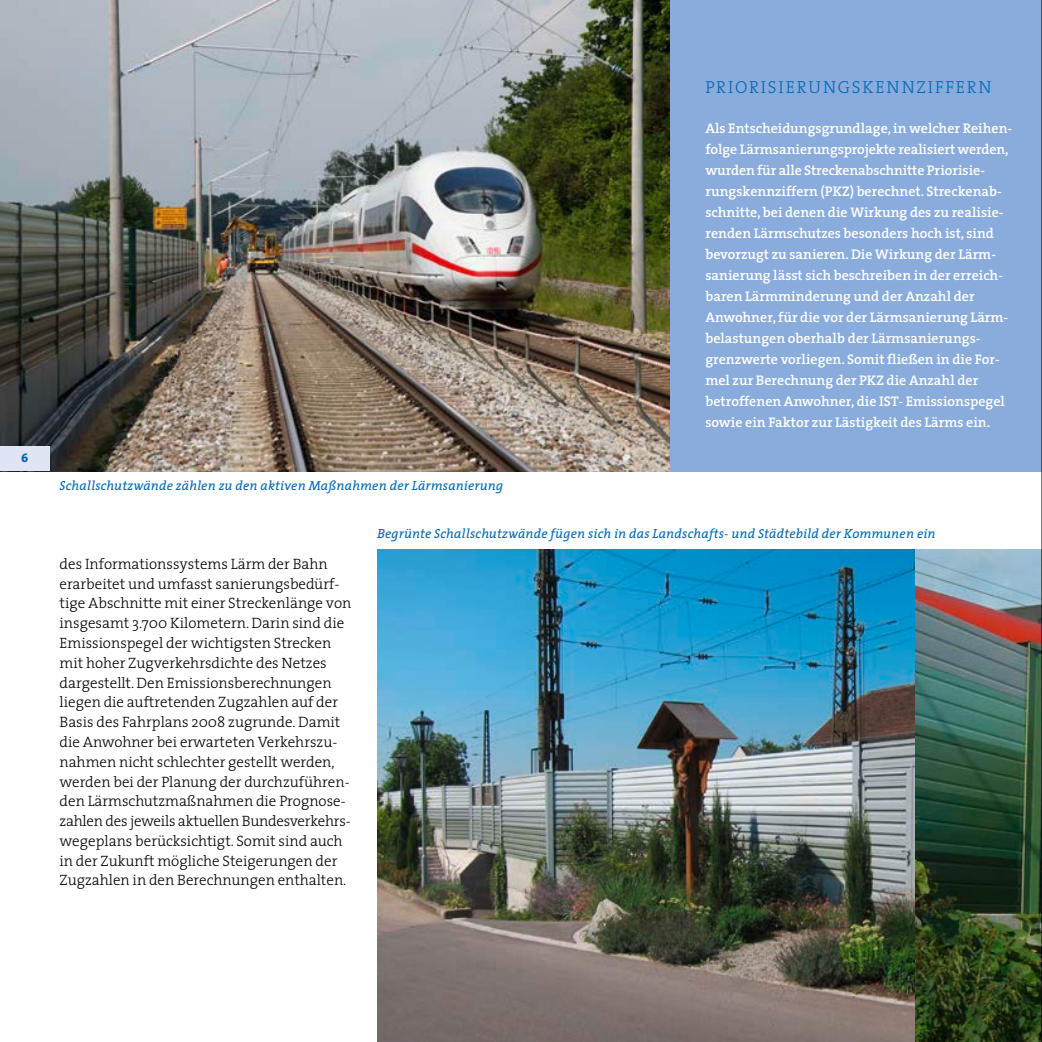
<style>
.page{position:relative;width:1042px;height:1042px;background:#fff}
.page>*{position:absolute;margin:0;border:0;box-sizing:border-box;transform-origin:0 0}
._01_text{font:300 17.5px "The Serif";letter-spacing:.1em;color:#0068b3}
._01_text-2{font:300 15.05px/19.8px "The Serif";color:#000}
._01_text-3{font:600 14px/21px "The Serif";color:#fff}
._01_bu{font:italic 13.12px "The Serif";letter-spacing:.015em;color:#0068b3}
.t1{font:800 12.25px "The Serif";color:#0068b3}
</style>
<div class="page">
<div style="left:670px;top:0;width:372px;height:471px;background:#8aacdc"></div>
<img style="left:377px;top:549px;width:664px;height:493px">
<img style="left:0;top:0;width:670px;height:471px">
<div style="left:0;top:446px;width:50px;height:25px;background:#dee5f5"></div>
<hr style="left:1041px;top:0;width:1px;height:1042px;background:#000">
<p class="t1" style="left:21px;top:447px;width:9px">6</p>
<p class="_01_bu" style="left:60px;top:474px;width:445px">Schallschutzwände zählen zu den aktiven Maßnahmen der Lärmsanierung</p>
<p class="_01_text" style="left:705px;top:72px;width:288px">PRIORISIERUNGSKENNZIFFERN</p>
<p class="_01_text-3" style="left:705px;top:118px;width:308px">Als Entscheidungsgrundlage, in welcher Reihen&shy;folge Lärmsanierungsprojekte realisiert werden, wurden für alle Streckenabschnitte Priorisie&shy;rungskennziffern (PKZ) berechnet. Streckenab&shy;schnitte, bei denen die Wirkung des zu realisie&shy;renden Lärmschutzes besonders hoch ist, sind bevorzugt zu sanieren. Die Wirkung der Lärm&shy;sanierung lässt sich beschreiben in der erreich&shy;baren Lärmminderung und der Anzahl der Anwohner, für die vor der Lärmsanierung Lärm&shy;belastungen oberhalb der Lärmsanierungs&shy;grenzwerte vorliegen. Somit fließen in die For&shy;mel zur Berechnung der PKZ die Anzahl der betroffenen Anwohner, die IST- Emissionspegel sowie ein Faktor zur Lästigkeit des Lärms ein.</p>
<p class="_01_text-2" style="left:60px;top:553px;width:293px">des Informationssystems Lärm der Bahn erarbeitet und umfasst sanierungsbedürf&shy;tige Abschnitte mit einer Streckenlänge von insgesamt 3.700 Kilometern. Darin sind die Emissionspegel der wichtigsten Strecken mit hoher Zugverkehrsdichte des Netzes dargestellt. Den Emissionsberechnungen liegen die auftretenden Zugzahlen auf der Basis des Fahrplans 2008 zugrunde. Damit die Anwohner bei erwarteten Verkehrszu&shy;nahmen nicht schlechter gestellt werden, werden bei der Planung der durchzuführen&shy;den Lärmschutzmaßnahmen die Prognose&shy;zahlen des jeweils aktuellen Bundesverkehrs&shy;wegeplans berücksichtigt. Somit sind auch in der Zukunft mögliche Steigerungen der Zugzahlen in den Berechnungen enthalten.</p>
<p class="_01_bu" style="left:377px;top:522px;width:560px">Begrünte Schallschutzwände fügen sich in das Landschafts- und Städtebild der Kommunen ein</p>
</div>
